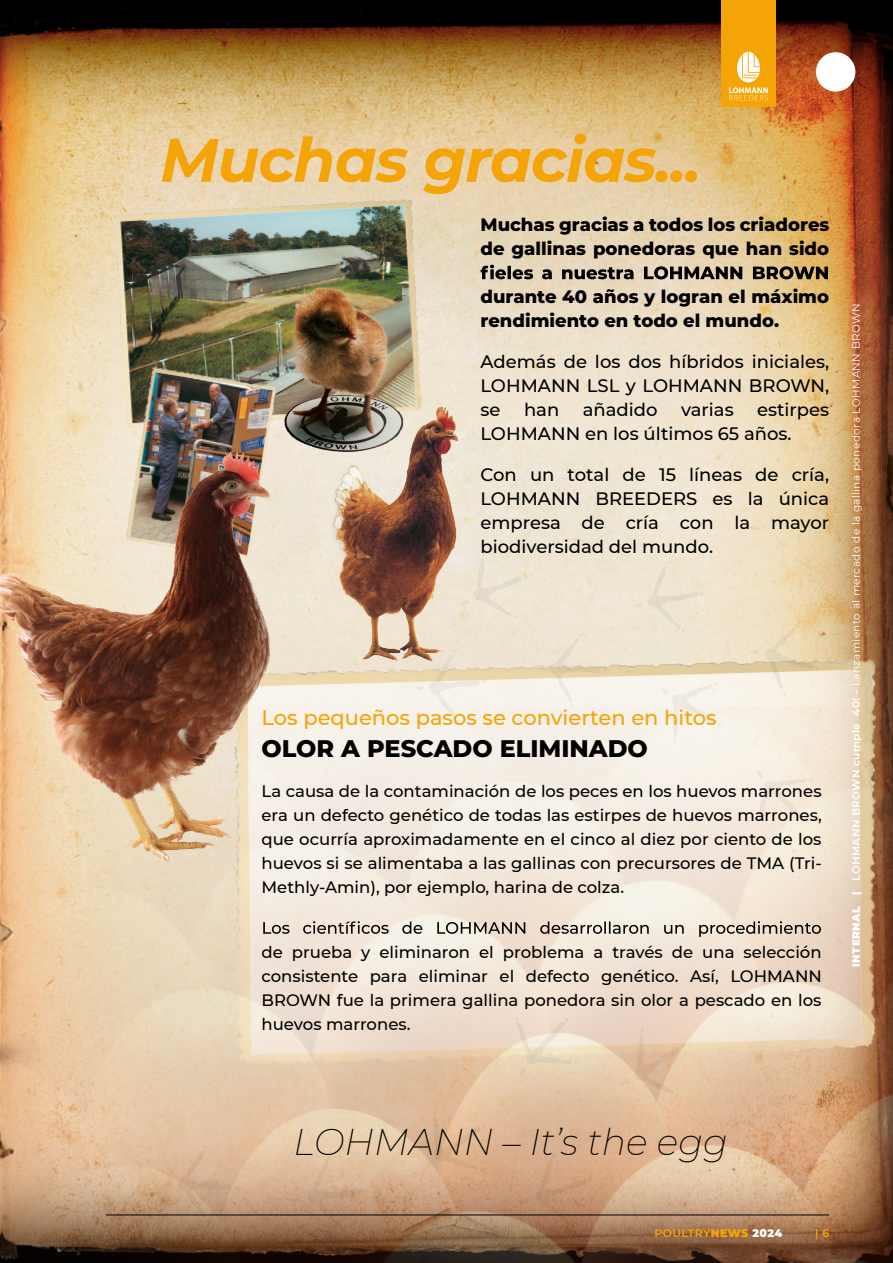
<style>
.page{position:relative;width:893px;height:1263px;background:#fff}
.page>*{position:absolute;margin:0;border:0;box-sizing:border-box;transform-origin:0 0}
.t1{font:italic 700 61.2px "Montserrat";letter-spacing:-.02em;color:#f5a407}
.t2{font:italic 200 36.3px "Montserrat";color:#000}
.t3{font:800 24px "Montserrat";color:#000}
.t4{font:500 21px "Montserrat";color:#f5a407}
.t5{font:500 18px/24px "Montserrat";color:#000;text-align:justify}
.t6{font:800 18px/24px "Montserrat";color:#000}
.t7{font:500 16.5px/24px "Montserrat";color:#000;text-align:justify}
.t8{font:600 10.95px "Montserrat";letter-spacing:.04em;color:#f5a407}
.t9{font:10.5px "Montserrat";letter-spacing:.04em;color:#fff}
.s1{font-weight:900}
.s2{font-weight:600}
.s3{font-weight:900;color:#fff}
</style>
<div class="page">
<img style="left:0;top:0;width:893px;height:641px">
<img style="left:287px;top:641px;width:606px;height:66px">
<img style="left:0;top:707px;width:893px;height:556px">
<img style="left:85px;top:189px;width:350px;height:248px">
<img style="left:118px;top:360px;width:163px;height:77px">
<svg style="left:413px;top:670px;width:74px;height:52px;background:#f2ebdc"></svg>
<svg style="left:534px;top:633px;width:74px;height:73px;background:#efe6d5"></svg>
<svg style="left:660px;top:682px;width:63px;height:60px;background:#f5f1e9"></svg>
<svg style="left:756px;top:769px;width:59px;height:58px;background:#f3e9da"></svg>
<svg style="left:502px;top:553px;width:27px;height:66px;background:#ede4d2"></svg>
<svg style="left:633px;top:562px;width:73px;height:71px;background:#ede3cf"></svg>
<svg style="left:748px;top:624px;width:73px;height:73px;background:#eddec2"></svg>
<svg style="left:850px;top:742px;width:43px;height:68px;background:#b19170"></svg>
<svg style="left:161px;top:1146px;width:79px;height:78px;background:#cba687"></svg>
<svg style="left:291px;top:1156px;width:78px;height:76px;background:#c4a080"></svg>
<svg style="left:423px;top:1111px;width:64px;height:61px;background:#ddb490"></svg>
<svg style="left:515px;top:1016px;width:65px;height:61px;background:#ecdac4"></svg>
<svg style="left:217px;top:1252px;width:74px;height:11px"></svg>
<svg style="left:388px;top:1241px;width:78px;height:22px;background:#493829"></svg>
<svg style="left:518px;top:1151px;width:76px;height:77px;background:#c39575"></svg>
<svg style="left:620px;top:1026px;width:67px;height:71px;background:#e3c3a6"></svg>
<img style="left:304px;top:400px;width:198px;height:270px">
<img style="left:0;top:437px;width:287px;height:443px">
<img style="left:281px;top:264px;width:136px;height:195px">
<svg style="left:481px;top:265px;width:347px;height:14px;background:#807561"></svg>
<svg style="left:263px;top:921px;width:558px;height:16px;background:#c3bbb0"></svg>
<div style="left:816px;top:52px;width:39px;height:40px;background:#fff;border-radius:50%"></div>
<hr style="left:106px;top:1215px;width:723px;height:1px;background:#000">
<div style="left:721px;top:0;width:54px;height:106px;background:#f5a407"></div>
<svg style="left:729px;top:52px;width:39px;height:48px"></svg>
<h1 class="t1" style="left:160px;top:116px;width:543px">Muchas gracias...</h1>
<p class="t6" style="left:480px;top:212px;width:350px">Muchas gracias a todos los criadores de gallinas ponedoras que han sido</p>
<p class="t6" style="left:480px;top:284px;width:350px">durante 40 años y logran el máximo rendimiento en todo el mundo.</p>
<p class="t5" style="left:480px;top:349px;width:350px">Además de los dos híbridos iniciales, LOHMANN LSL y LOHMANN BROWN, se</p>
<p class="t5" style="left:480px;top:397px;width:350px;text-indent:277px">estirpes<br>LOHMANN en los últimos 65 años.</p>
<p class="t5" style="left:480px;top:462px;width:350px">Con un total de 15 líneas de cría, LOHMANN BREEDERS es la única empresa de cría con la mayor biodiversidad del mundo.</p>
<p class="t5" style="left:524px;top:397px;width:37px">han</p>
<p class="t5" style="left:583px;top:397px;width:76px">añadido</p>
<p class="t5" style="left:681px;top:397px;width:54px">varias</p>
<p class="t4" style="left:261px;top:703px;width:456px">Los pequeños pasos se convierten en hitos</p>
<h3 class="t3" style="left:261px;top:731px;width:388px">OLOR A PESCADO ELIMINADO</h3>
<p class="t7" style="left:261px;top:778px;width:562px">La causa de la contaminación de los peces en los huevos marrones era un defecto genético de todas las estirpes de huevos marrones, que ocurría aproximadamente en el cinco al diez por ciento de los huevos si se alimentaba a las gallinas con precursores de TMA (Tri-Methly-Amin), por ejemplo, harina de colza.</p>
<p class="t7" style="left:261px;top:939px;width:562px">de prueba y eliminaron el problema a través de una selección consistente para eliminar el defecto genético. Así, LOHMANN BROWN fue la primera gallina ponedora sin olor a pescado en los huevos marrones.</p>
<p class="t9" style="left:849px;top:966px;width:664px;rotate:-90deg"><span class="s1">INTERNAL |</span> <span class="s2">LOHMANN BROWN cumple 40! -</span> Lanzamiento al mercado de la gallina ponedora LOHMANN BROWN</p>
<h2 class="t2" style="left:293px;top:1118px;width:436px">LOHMANN – It’s the egg</h2>
<p class="t8" style="left:654px;top:1225px;width:130px">POULTRY<span class="s1">NEWS</span> <span class="s3">2024</span></p>
<p class="t8" style="left:815px;top:1225px;width:16px">| 6</p>
</div>
